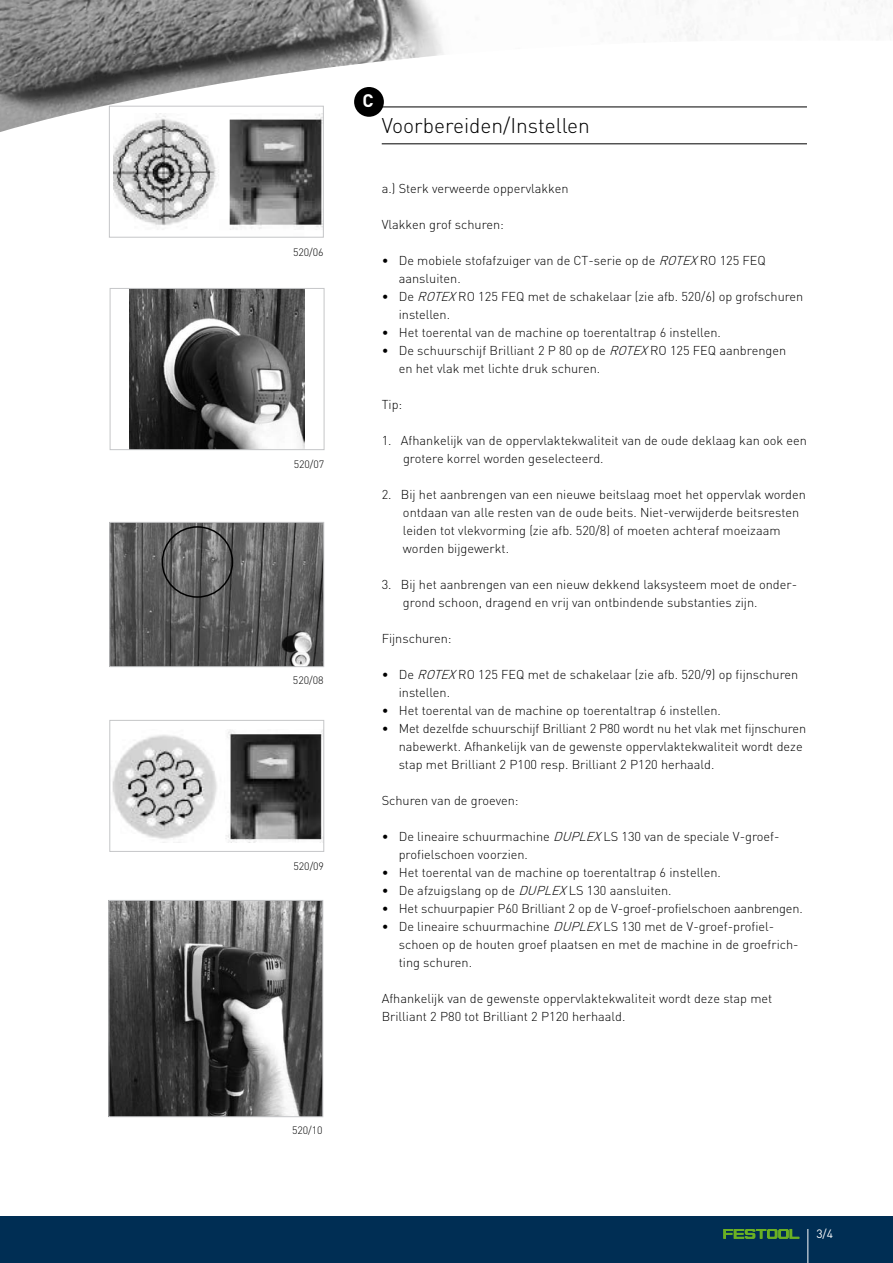
<style>
.page{position:relative;width:893px;height:1263px;background:#fff}
.page>*{position:absolute;margin:0;border:0;box-sizing:border-box;transform-origin:0 0}
.t1{font:300 21px "DIN Pro";color:#000}
.t2{font:700 18px "DIN Pro";color:#fff}
.t3{font:300 12.75px/18px "DIN Pro";color:#000}
.t4{font:12px "DIN Pro";color:#fff}
.t5{font:300 10.65px "DIN Pro";letter-spacing:-.005em;color:#000}
.s1{font-style:italic}
</style>
<div class="page">
<div style="left:0;top:1216px;width:893px;height:47px;background:#002e54"></div>
<svg style="left:723px;top:1229px;width:76px;height:10px"></svg>
<hr style="left:807px;top:1229px;width:1px;height:34px;background:#fff">
<img style="left:0;top:0;width:883px;height:132px">
<img style="left:114px;top:113px;width:208px;height:117px">
<div style="left:109px;top:106px;width:215px;height:131px;border:1px solid #c5c6c8"></div>
<img style="left:129px;top:290px;width:176px;height:158px">
<div style="left:110px;top:288px;width:214px;height:162px;border:1px solid #c5c6c8"></div>
<div style="left:354px;top:87px;width:30px;height:30px;background:#000;border-radius:50%"></div>
<hr style="left:382px;top:107px;width:425px;height:1px;background:#000">
<hr style="left:382px;top:143px;width:425px;height:1px;background:#000">
<img style="left:111px;top:524px;width:211px;height:141px">
<div style="left:109px;top:522px;width:215px;height:145px;border:1px solid #c5c6c8"></div>
<img style="left:110px;top:902px;width:211px;height:213px">
<div style="left:108px;top:900px;width:215px;height:217px;border:1px solid #c5c6c8"></div>
<img style="left:112px;top:730px;width:210px;height:113px">
<div style="left:109px;top:720px;width:215px;height:132px;border:1px solid #c5c6c8"></div>
<div style="left:162px;top:526px;width:71px;height:72px;border:2px solid #000;border-radius:50%"></div>
<p class="t5" style="left:293px;top:244px;width:32px">520/06</p>
<p class="t5" style="left:294px;top:457px;width:32px">520/07</p>
<p class="t5" style="left:293px;top:673px;width:32px">520/08</p>
<p class="t5" style="left:293px;top:859px;width:32px">520/09</p>
<h2 class="t2" style="left:362px;top:88px;width:13px">C</h2>
<h1 class="t1" style="left:382px;top:111px;width:210px">Voorbereiden/Instellen</h1>
<p class="t3" style="left:382px;top:179px;width:188px">a.) Sterk verweerde oppervlakken</p>
<p class="t3" style="left:382px;top:215px;width:124px">Vlakken grof schuren:</p>
<p class="t3" style="left:399px;top:251px;width:369px;text-indent:-17px">• De mobiele stofafzuiger van de CT-serie op de <span class="s1">ROTEX</span>RO 125 FEQ aansluiten.</p>
<p class="t3" style="left:399px;top:287px;width:406px;text-indent:-17px">• De <span class="s1">ROTEX</span>RO 125 FEQ met de schakelaar (zie afb. 520/6) op grofschuren instellen.</p>
<p class="t3" style="left:382px;top:323px;width:341px">• Het toerental van de machine op toerentaltrap 6 instellen.</p>
<p class="t3" style="left:399px;top:341px;width:389px;text-indent:-17px">• De schuurschijf Brilliant 2 P 80 op de <span class="s1">ROTEX</span>RO 125 FEQ aanbrengen en het vlak met lichte druk schuren.</p>
<p class="t3" style="left:382px;top:395px;width:22px">Tip:</p>
<p class="t3" style="left:403px;top:431px;width:405px;text-indent:-21px">1. Afhankelijk van de oppervlaktekwaliteit van de oude deklaag kan ook een grotere korrel worden geselecteerd.</p>
<p class="t3" style="left:403px;top:485px;width:404px;text-indent:-21px">2. Bij het aanbrengen van een nieuwe beitslaag moet het oppervlak worden ontdaan van alle resten van de oude beits. Niet-verwijderde beitsresten leiden tot vlekvorming (zie afb. 520/8) of moeten achteraf moeizaam worden bijgewerkt.</p>
<p class="t3" style="left:403px;top:575px;width:396px;text-indent:-21px">3. Bij het aanbrengen van een nieuw dekkend laksysteem moet de onder&shy;grond schoon, dragend en vrij van ontbindende substanties zijn.</p>
<p class="t3" style="left:382px;top:629px;width:71px">Fijnschuren:</p>
<p class="t3" style="left:399px;top:665px;width:401px;text-indent:-17px">• De <span class="s1">ROTEX</span>RO 125 FEQ met de schakelaar (zie afb. 520/9) op fijnschuren instellen.</p>
<p class="t3" style="left:382px;top:701px;width:341px">• Het toerental van de machine op toerentaltrap 6 instellen.</p>
<p class="t3" style="left:399px;top:719px;width:409px;text-indent:-17px">• Met dezelfde schuurschijf Brilliant 2 P80 wordt nu het vlak met fijnschuren nabewerkt. Afhankelijk van de gewenste oppervlaktekwaliteit wordt deze stap met Brilliant 2 P100 resp. Brilliant 2 P120 herhaald.</p>
<p class="t3" style="left:382px;top:791px;width:138px">Schuren van de groeven:</p>
<p class="t3" style="left:399px;top:827px;width:382px;text-indent:-17px">• De lineaire schuurmachine <span class="s1">DUPLEX</span>LS 130 van de speciale V-groef&shy;profielschoen voorzien.</p>
<p class="t3" style="left:382px;top:863px;width:341px">• Het toerental van de machine op toerentaltrap 6 instellen.</p>
<p class="t3" style="left:382px;top:881px;width:291px">• De afzuigslang op de <span class="s1">DUPLEX</span>LS 130 aansluiten.</p>
<p class="t3" style="left:382px;top:899px;width:423px">• Het schuurpapier P60 Brilliant 2 op de V-groef-profielschoen aanbrengen.</p>
<p class="t3" style="left:399px;top:917px;width:401px;text-indent:-17px">• De lineaire schuurmachine <span class="s1">DUPLEX</span>LS 130 met de V-groef-profiel&shy;schoen op de houten groef plaatsen en met de machine in de groefrich&shy;ting schuren.</p>
<p class="t3" style="left:382px;top:989px;width:392px">Afhankelijk van de gewenste oppervlaktekwaliteit wordt deze stap met<br>Brilliant 2 P80 tot Brilliant 2 P120 herhaald.</p>
<p class="t5" style="left:292px;top:1123px;width:32px">520/10</p>
<p class="t4" style="left:816px;top:1225px;width:18px">3/4</p>
</div>
